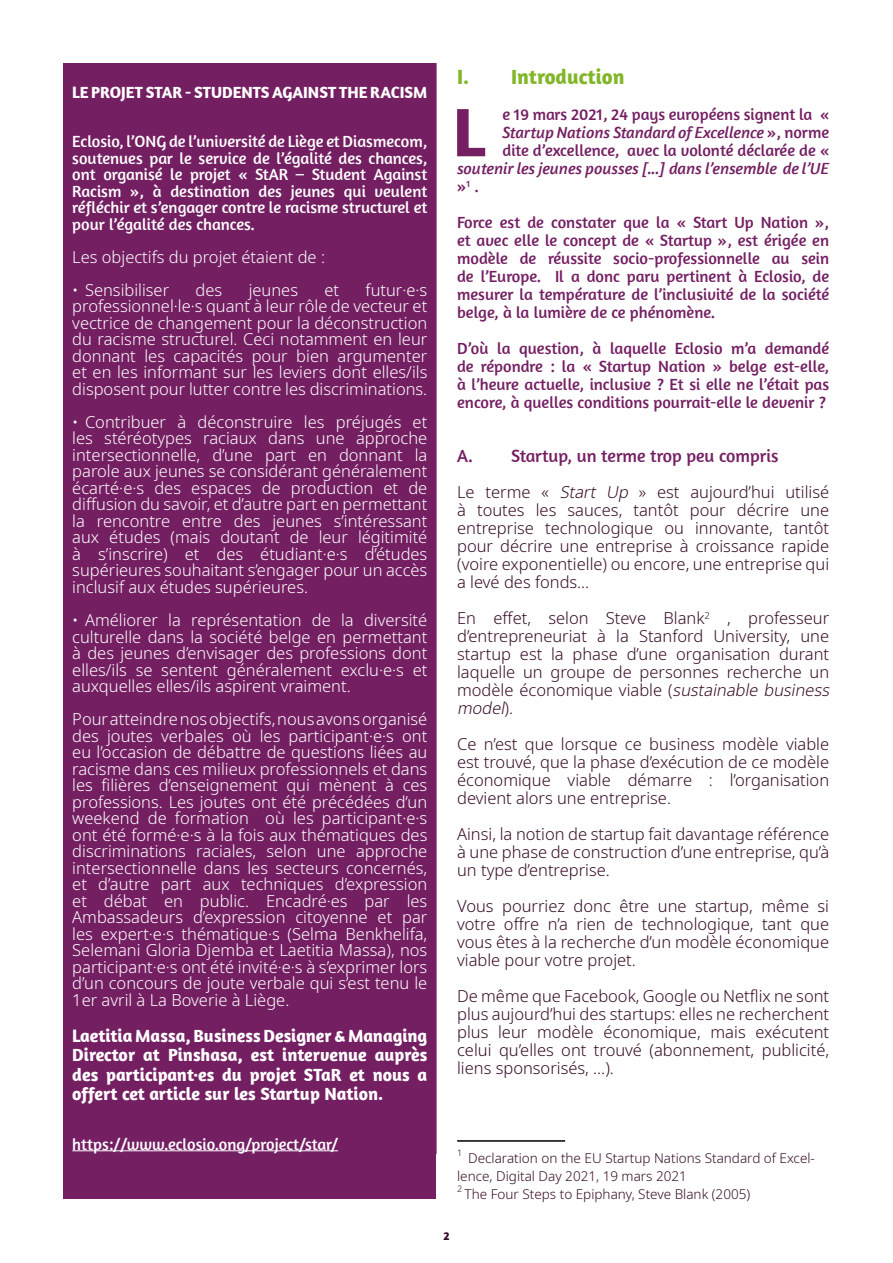
<style>
.page{position:relative;width:893px;height:1263px;background:#fff}
.page>*{position:absolute;margin:0;border:0;box-sizing:border-box;transform-origin:0 0}
.t1{font:700 69.75px "Amaranth";color:#741f62}
.t2{font:700 21px "Amaranth";color:#81b628}
.t3{font:700 18px/19.5px "Amaranth";color:#fff;text-align:justify}
.t4{font:18px "Amaranth";color:#741f62}
.t5{font:300 16.5px/16.5px "Noto Sans";color:#fff;text-align:justify}
.t6{font:300 16.5px/18px "Noto Sans";color:#360b27;text-align:justify}
.t7{font:16.5px/18px "Amaranth";color:#741f62;text-align:justify}
.t8{font:16.5px/16.5px "Amaranth";color:#fff;text-align:justify}
.t9{font:italic 16.5px/18px "Amaranth";color:#741f62}
.t10{font:700 16.5px "Amaranth";color:#fff}
.t11{font:300 13.5px/18px "Noto Sans";color:#360b27}
.t12{font:700 12px "Amaranth";color:#360b27}
.t13{font:300 9px "Noto Sans";color:#360b27}
.s1{font-style:italic}
.s2{font-style:normal}
</style>
<div class="page">
<hr style="left:457px;top:1140px;width:108px;height:2px;background:#000">
<div style="left:64px;top:64px;width:372px;height:1135px;background:#741f62"></div>
<div style="left:63px;top:63px;width:374px;height:1091px;border:2px solid #741f62"></div>
<hr style="left:72px;top:1150px;width:266px;height:1px;background:#fff">
<p class="t10" style="left:72px;top:82px;width:357px">LE PROJET STAR - STUDENTS AGAINST THE RACISM</p>
<p class="t8" style="left:72px;top:133px;width:357px">Eclosio, l’ONG de l’université de Liège et Diasmecom, soutenues par le service de l’égalité des chances, ont organisé le projet « StAR – Student Against Racism », à destination des jeunes qui veulent réfléchir et s’engager contre le racisme structurel et pour l’égalité des chances.</p>
<p class="t5" style="left:72px;top:249px;width:254px">Les objectifs du projet étaient de :</p>
<p class="t5" style="left:72px;top:282px;width:98px">• Sensibiliser</p>
<p class="t5" style="left:196px;top:282px;width:28px">des</p>
<p class="t5" style="left:249px;top:282px;width:51px">jeunes</p>
<p class="t5" style="left:324px;top:282px;width:16px">et</p>
<p class="t5" style="left:72px;top:282px;width:357px;text-indent:293px">futur·e·s professionnel·le·s quant à leur rôle de vecteur et vectrice de changement pour la déconstruction du racisme structurel. Ceci notamment en leur donnant les capacités pour bien argumenter et en les informant sur les leviers dont elles/ils disposent pour lutter contre les discriminations.</p>
<p class="t5" style="left:72px;top:414px;width:357px">• Contribuer à déconstruire les préjugés et les stéréotypes raciaux dans une approche intersectionnelle, d’une part en donnant la parole aux jeunes se considérant généralement écarté·e·s des espaces de production et de diffusion du savoir, et d’autre part en permettant la rencontre entre des jeunes s’intéressant aux études (mais doutant de leur légitimité à s’inscrire) et des étudiant·e·s d’études supérieures souhaitant s’engager pour un accès inclusif aux études supérieures.</p>
<p class="t5" style="left:72px;top:612px;width:357px">• Améliorer la représentation de la diversité culturelle dans la société belge en permettant à des jeunes d’envisager des professions dont elles/ils se sentent généralement exclu·e·s et auxquelles elles/ils aspirent vraiment.</p>
<p class="t5" style="left:72px;top:711px;width:357px">Pour atteindre nos objectifs, nous avons organisé des joutes verbales où les participant·e·s ont eu l’occasion de débattre de questions liées au racisme dans ces milieux professionnels et dans les filières d’enseignement qui mènent à ces professions. Les joutes ont été précédées d’un weekend de formation où les participant·e·s ont été formé·e·s à la fois aux thématiques des discriminations raciales, selon une approche intersectionnelle dans les secteurs concernés, et d’autre part aux techniques d’expression et débat en public. Encadré·es par les Ambassadeurs d’expression citoyenne et par les expert·e·s thématique·s (Selma Benkhelifa, Selemani Gloria Djemba et Laetitia Massa), nos participant·e·s ont été invité·e·s à s’exprimer lors d’un concours de joute verbale qui s’est tenu le 1er avril à La Boverie à Liège.</p>
<p class="t3" style="left:72px;top:1025px;width:357px">Laetitia Massa, Business Designer &amp; Managing Director at Pinshasa, est intervenue auprès des participant·es du projet STaR et nous a offert cet article sur les Startup Nation.</p>
<p class="t8" style="left:72px;top:1135px;width:267px">https://www.eclosio.ong/project/star/</p>
<p class="t2" style="left:457px;top:64px;width:169px">I. Introduction</p>
<h1 class="t1" style="left:453px;top:88px;width:33px">L</h1>
<p class="t7" style="left:502px;top:105px;width:328px">e 19 mars 2021, 24 pays européens signent la « <span class="s1">Startup Nations Standard of Excellence</span> », norme dite d’excellence, avec la volonté déclarée de «</p>
<p class="t9" style="left:457px;top:160px;width:374px">soutenir les jeunes pousses [...] dans l’ensemble de l’UE <span class="s2">»</span><sup>1</sup> <span class="s2">.</span></p>
<p class="t7" style="left:457px;top:213px;width:374px">Force est de constater que la « Start Up Nation », et avec elle le concept de « Startup », est érigée en modèle de réussite socio-professionnelle au sein de l’Europe. Il a donc paru pertinent à Eclosio, de mesurer la température de l’inclusivité de la société belge, à la lumière de ce phénomène.</p>
<p class="t7" style="left:457px;top:339px;width:374px">D’où la question, à laquelle Eclosio m’a demandé de répondre : la « Startup Nation » belge est-elle, à l’heure actuelle, inclusive ? Et si elle ne l’était pas encore, à quelles conditions pourrait-elle le devenir ?</p>
<p class="t4" style="left:457px;top:446px;width:323px">A. Startup, un terme trop peu compris</p>
<p class="t6" style="left:457px;top:484px;width:374px">Le terme « <span class="s1">Start Up</span> » est aujourd’hui utilisé à toutes les sauces, tantôt pour décrire une entreprise technologique ou innovante, tantôt pour décrire une entreprise à croissance rapide (voire exponentielle) ou encore, une entreprise qui a levé des fonds…</p>
<p class="t6" style="left:457px;top:610px;width:378px;text-align:left">En effet, selon Steve Blank<sup>2</sup> , professeur d’entrepreneuriat à la Stanford University, une startup est la phase d’une organisation durant laquelle un groupe de personnes recherche un modèle économique viable (<span class="s1">sustainable business model</span>) .</p>
<p class="t6" style="left:457px;top:736px;width:374px">Ce n’est que lorsque ce business modèle viable est trouvé, que la phase d’exécution de ce modèle économique viable démarre : l’organisation devient alors une entreprise.</p>
<p class="t6" style="left:457px;top:826px;width:374px">Ainsi, la notion de startup fait davantage référence à une phase de construction d’une entreprise, qu’à un type d’entreprise.</p>
<p class="t6" style="left:457px;top:898px;width:374px">Vous pourriez donc être une startup, même si votre offre n’a rien de technologique, tant que vous êtes à la recherche d’un modèle économique viable pour votre projet.</p>
<p class="t6" style="left:457px;top:988px;width:374px">De même que Facebook, Google ou Netflix ne sont plus aujourd’hui des startups: elles ne recherchent plus leur modèle économique, mais exécutent celui qu’elles ont trouvé (abonnement, publicité, liens sponsorisés, …).</p>
<p class="t13" style="left:457px;top:1146px;width:7px">1</p>
<p class="t11" style="left:457px;top:1149px;width:359px;text-indent:11px">Declaration on the EU Startup Nations Standard of Excel&shy;lence, Digital Day 2021, 19 mars 2021</p>
<p class="t13" style="left:457px;top:1182px;width:7px">2</p>
<p class="t11" style="left:465px;top:1185px;width:287px">The Four Steps to Epiphany, Steve Blank (2005)</p>
<p class="t12" style="left:443px;top:1228px;width:8px">2</p>
</div>
